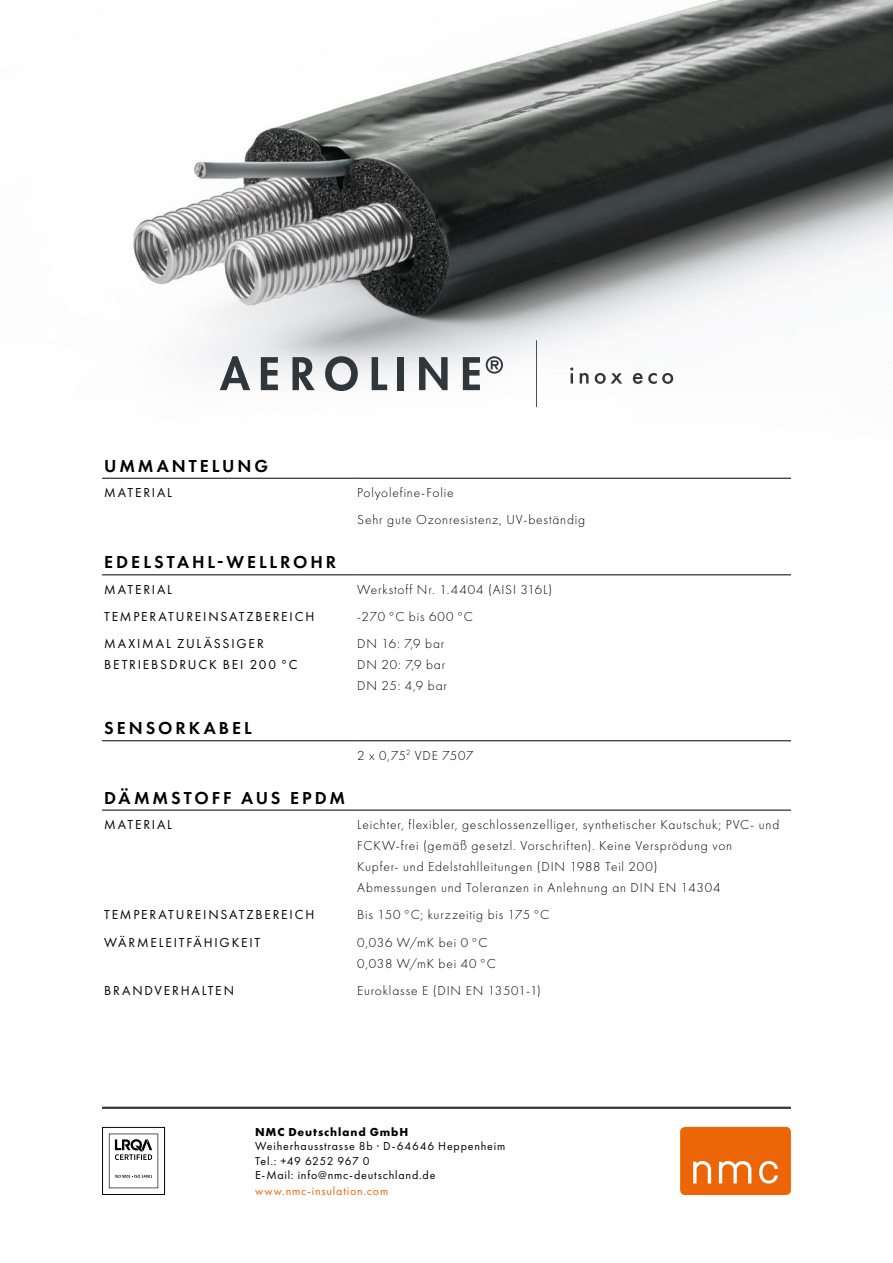
<style>
.page{position:relative;width:893px;height:1263px;background:#fff}
.page>*{position:absolute;margin:0;border:0;box-sizing:border-box;transform-origin:0 0}
.t1{font:600 18px "Futura PT";letter-spacing:.165em;color:#000}
.t2{font:300 13.5px/21px "Futura PT";letter-spacing:.06em;color:#000}
.t3{font:13.5px/21px "Futura PT";letter-spacing:.135em;color:#000}
.t4{font:12px/14.4px "Futura PT";letter-spacing:.065em;color:#000}
.t5{font:12px "Futura PT";letter-spacing:.065em;color:#ec6608}
.t6{font:700 12px "Futura PT";letter-spacing:.07em;color:#000}
</style>
<div class="page">
<svg style="left:102px;top:1127px;width:63px;height:68px"></svg>
<div style="left:680px;top:1127px;width:111px;height:68px;background:#ec6608;border-radius:5px"></div>
<svg style="left:693px;top:1161px;width:85px;height:22px"></svg>
<hr style="left:102px;top:1107px;width:689px;height:2px;background:#2f373d">
<img style="left:133px;top:0;width:760px;height:391px">
<svg style="left:220px;top:356px;width:30px;height:34px"></svg>
<svg style="left:261px;top:357px;width:17px;height:33px"></svg>
<svg style="left:292px;top:357px;width:23px;height:33px"></svg>
<svg style="left:325px;top:356px;width:33px;height:35px"></svg>
<svg style="left:372px;top:357px;width:15px;height:33px"></svg>
<div style="left:397px;top:357px;width:7px;height:33px;background:#2f373d"></div>
<svg style="left:419px;top:357px;width:29px;height:33px"></svg>
<svg style="left:463px;top:357px;width:17px;height:33px"></svg>
<svg style="left:486px;top:356px;width:17px;height:18px"></svg>
<hr style="left:536px;top:340px;width:1px;height:67px;background:#2f373d">
<svg style="left:570px;top:367px;width:3px;height:17px"></svg>
<svg style="left:580px;top:373px;width:8px;height:11px"></svg>
<svg style="left:595px;top:373px;width:27px;height:11px"></svg>
<svg style="left:633px;top:373px;width:40px;height:11px"></svg>
<hr style="left:102px;top:478px;width:255px;height:1px;background:#000">
<hr style="left:357px;top:478px;width:434px;height:1px;background:#000">
<hr style="left:102px;top:574px;width:255px;height:1px;background:#000">
<hr style="left:357px;top:574px;width:434px;height:1px;background:#000">
<hr style="left:102px;top:740px;width:255px;height:1px;background:#000">
<hr style="left:357px;top:740px;width:434px;height:1px;background:#000">
<hr style="left:102px;top:810px;width:255px;height:1px;background:#000">
<hr style="left:357px;top:810px;width:434px;height:1px;background:#000">
<h1 class="t1" style="left:104px;top:454px;width:165px">UMMANTELUNG</h1>
<p class="t3" style="left:104px;top:482px;width:69px">MATERIAL</p>
<p class="t2" style="left:357px;top:479px;width:229px;line-height:27.3px">Polyolefine-Folie<br>Sehr gute Ozonresistenz, UV-beständig</p>
<h1 class="t1" style="left:104px;top:551px;width:233px">EDELSTAHL-WELLROHR</h1>
<p class="t3" style="left:104px;top:579px;width:69px">MATERIAL</p>
<p class="t2" style="left:357px;top:579px;width:197px">Werkstoff Nr. 1.4404 (AISI 316L)</p>
<p class="t3" style="left:104px;top:606px;width:212px">TEMPERATUREINSATZBEREICH</p>
<p class="t2" style="left:357px;top:606px;width:117px">-270 °C bis 600 °C</p>
<p class="t3" style="left:104px;top:633px;width:195px">MAXIMAL ZULÄSSIGER<br>BETRIEBSDRUCK BEI 200 °C</p>
<p class="t2" style="left:357px;top:633px;width:91px">DN 16: 7,9 bar<br>DN 20: 7,9 bar<br>DN 25: 4,9 bar</p>
<h1 class="t1" style="left:104px;top:717px;width:149px">SENSORKABEL</h1>
<p class="t2" style="left:357px;top:745px;width:118px">2 x 0,75<sup>2</sup> VDE 7507</p>
<h1 class="t1" style="left:104px;top:786px;width:242px">DÄMMSTOFF AUS EPDM</h1>
<p class="t3" style="left:104px;top:814px;width:69px">MATERIAL</p>
<p class="t2" style="left:357px;top:814px;width:424px">Leichter, flexibler, geschlossenzelliger, synthetischer Kautschuk; PVC- und FCKW-frei (gemäß gesetzl. Vorschriften). Keine Versprödung von<br>Kupfer- und Edelstahlleitungen (DIN 1988 Teil 200)<br>Abmessungen und Toleranzen in Anlehnung an DIN EN 14304</p>
<p class="t3" style="left:104px;top:904px;width:212px">TEMPERATUREINSATZBEREICH</p>
<p class="t2" style="left:357px;top:904px;width:194px">Bis 150 °C; kurzzeitig bis 175 °C</p>
<p class="t3" style="left:104px;top:931px;width:158px">WÄRMELEITFÄHIGKEIT</p>
<p class="t2" style="left:357px;top:932px;width:140px">0,036 W/mK bei 0 °C<br>0,038 W/mK bei 40 °C</p>
<p class="t3" style="left:104px;top:980px;width:131px">BRANDVERHALTEN</p>
<p class="t2" style="left:357px;top:980px;width:185px">Euroklasse E (DIN EN 13501-1)</p>
<p class="t6" style="left:255px;top:1124px;width:155px">NMC Deutschland GmbH</p>
<p class="t4" style="left:255px;top:1139px;width:252px">Weiherhausstrasse 8b · D-64646 Heppenheim<br>Tel.: +49 6252 967 0<br>E-Mail: info@nmc-deutschland.de</p>
<p class="t5" style="left:255px;top:1184px;width:135px">www.nmc-insulation.com</p>
</div>
